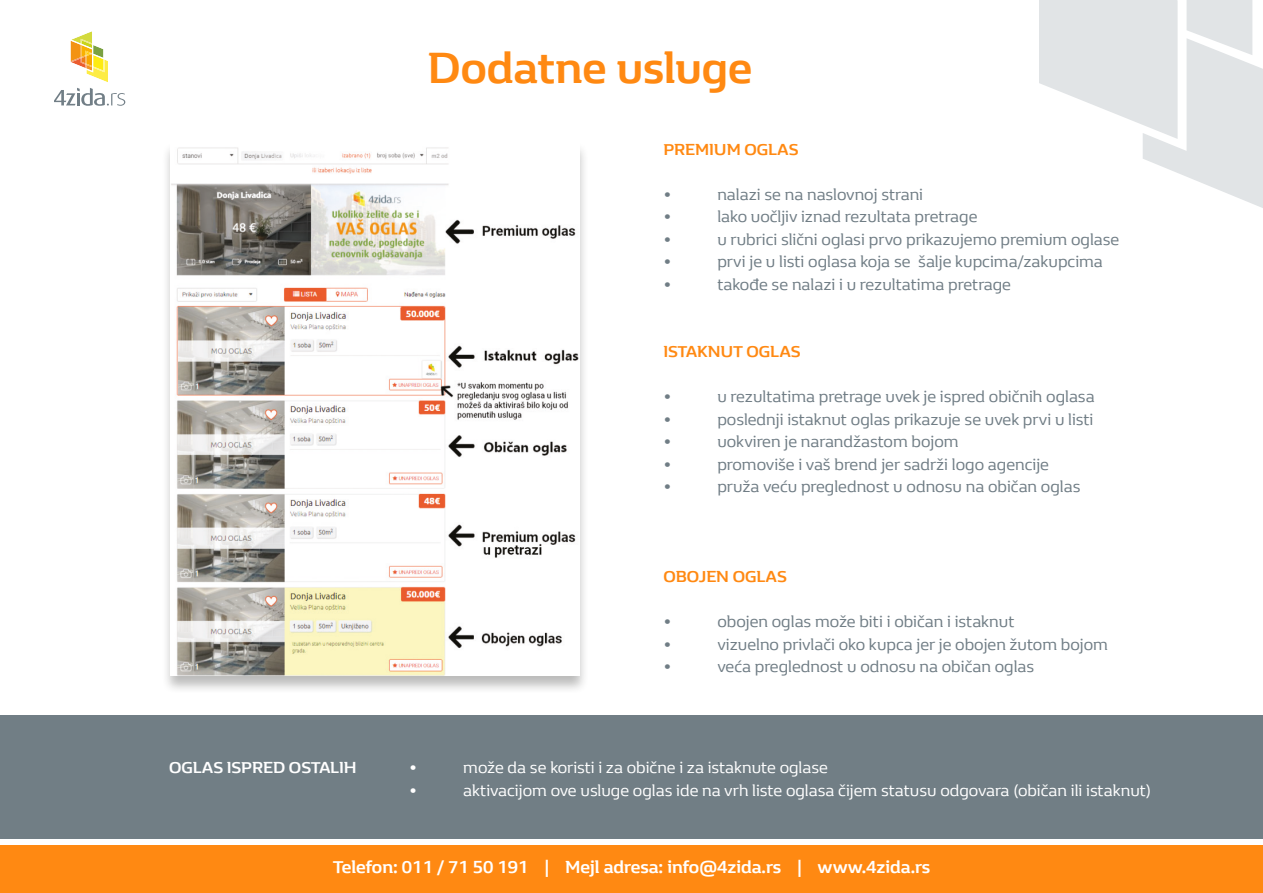
<style>
.page{position:relative;width:1263px;height:893px;background:#fff}
.page>*{position:absolute;margin:0;border:0;box-sizing:border-box;transform-origin:0 0}
.t1{font:700 45px "Renault Life";color:#ff8912}
.t2{font:700 18px "Renault Life";color:#fff}
.t3{font:16.5px "Renault Life";color:#707d85}
.t4{font:16.5px "Renault Life";color:#fff}
.t5{font:700 16.5px "Renault Life";color:#ff8912}
.t6{font:700 16.5px "Renault Life";color:#fff}
</style>
<div class="page">
<div style="left:0;top:716px;width:1263px;height:123px;background:#717e85"></div>
<svg style="left:1039px;top:0;width:224px;height:208px"></svg>
<div style="left:0;top:845px;width:1263px;height:48px;background:#ff8912"></div>
<svg style="left:54px;top:31px;width:71px;height:75px"></svg>
<div style="left:161px;top:141px;width:428px;height:553px;background:#1d1d1b;opacity:.3"></div>
<img style="left:171px;top:142px;width:408px;height:533px">
<p class="t1" style="left:428px;top:37px;width:326px">Dodatne usluge</p>
<p class="t5" style="left:663px;top:138px;width:137px">PREMIUM OGLAS</p>
<p class="t3" style="left:663px;top:183px;width:10px">•</p>
<p class="t3" style="left:717px;top:183px;width:207px">nalazi se na naslovnoj strani</p>
<p class="t3" style="left:663px;top:206px;width:10px">•</p>
<p class="t3" style="left:717px;top:206px;width:262px">lako uočljiv iznad rezultata pretrage</p>
<p class="t3" style="left:663px;top:228px;width:10px">•</p>
<p class="t3" style="left:717px;top:228px;width:404px">u rubrici slični oglasi prvo prikazujemo premium oglase</p>
<p class="t3" style="left:663px;top:251px;width:10px">•</p>
<p class="t3" style="left:717px;top:251px;width:387px">prvi je u listi oglasa koja se šalje kupcima/zakupcima</p>
<p class="t3" style="left:663px;top:273px;width:10px">•</p>
<p class="t3" style="left:717px;top:273px;width:295px">takođe se nalazi i u rezultatima pretrage</p>
<p class="t5" style="left:663px;top:341px;width:139px">ISTAKNUT OGLAS</p>
<p class="t3" style="left:663px;top:386px;width:10px">•</p>
<p class="t3" style="left:717px;top:386px;width:379px">u rezultatima pretrage uvek je ispred običnih oglasa</p>
<p class="t3" style="left:663px;top:408px;width:10px">•</p>
<p class="t3" style="left:717px;top:408px;width:378px">poslednji istaknut oglas prikazuje se uvek prvi u listi</p>
<p class="t3" style="left:663px;top:431px;width:10px">•</p>
<p class="t3" style="left:717px;top:431px;width:243px">uokviren je narandžastom bojom</p>
<p class="t3" style="left:663px;top:453px;width:10px">•</p>
<p class="t3" style="left:717px;top:453px;width:333px">promoviše i vaš brend jer sadrži logo agencije</p>
<p class="t3" style="left:663px;top:476px;width:10px">•</p>
<p class="t3" style="left:717px;top:476px;width:365px">pruža veću preglednost u odnosu na običan oglas</p>
<p class="t6" style="left:169px;top:757px;width:189px">OGLAS ISPRED OSTALIH</p>
<p class="t5" style="left:663px;top:566px;width:125px">OBOJEN OGLAS</p>
<p class="t3" style="left:663px;top:611px;width:10px">•</p>
<p class="t3" style="left:717px;top:611px;width:299px">obojen oglas može biti i običan i istaknut</p>
<p class="t3" style="left:663px;top:633px;width:10px">•</p>
<p class="t3" style="left:717px;top:633px;width:392px">vizuelno privlači oko kupca jer je obojen žutom bojom</p>
<p class="t3" style="left:663px;top:656px;width:10px">•</p>
<p class="t3" style="left:717px;top:656px;width:318px">veća preglednost u odnosu na običan oglas</p>
<p class="t4" style="left:409px;top:757px;width:10px">•</p>
<p class="t4" style="left:463px;top:757px;width:366px">može da se koristi i za obične i za istaknute oglase</p>
<p class="t4" style="left:409px;top:779px;width:10px">•</p>
<p class="t4" style="left:463px;top:779px;width:689px">aktivacijom ove usluge oglas ide na vrh liste oglasa čijem statusu odgovara (običan ili istaknut)</p>
<p class="t2" style="left:333px;top:855px;width:599px">Telefon: 011 / 71 50 191 | Mejl adresa: info@4zida.rs | www.4zida.rs</p>
</div>
